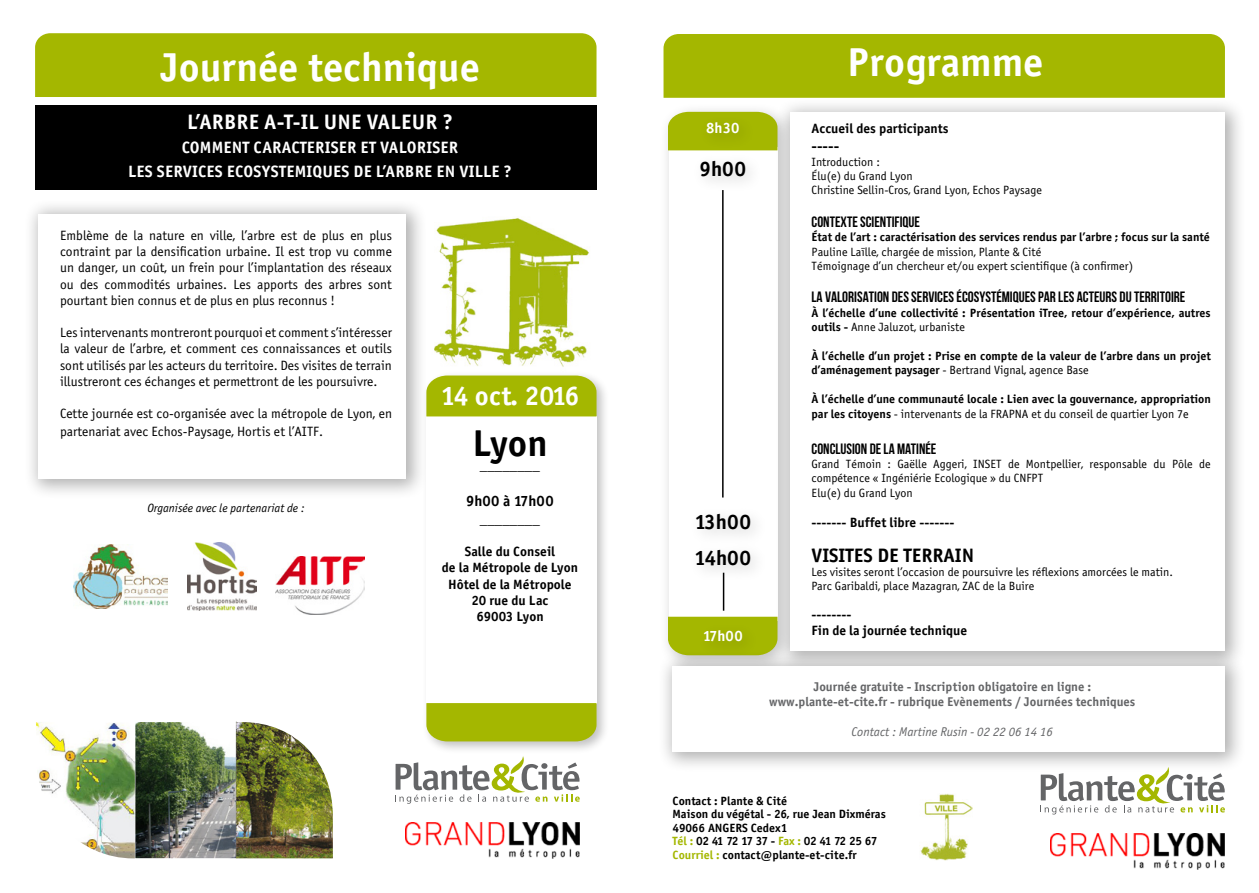
<style>
.page{position:relative;width:1259px;height:893px;background:#fff}
.page>*{position:absolute;margin:0;border:0;box-sizing:border-box;transform-origin:0 0}
.t1{font:40.5px "Officina Sans Bold ITC";color:#fff}
.t2{font:37.5px "Officina Sans Bold ITC";color:#000}
.t3{font:27px "Officina Sans Bold ITC";letter-spacing:-.04em;color:#fff}
.t4{font:21px "Officina Sans Bold ITC";letter-spacing:.01em;color:#fff}
.t5{font:21px/36px "Officina Sans Bold ITC";color:#000}
.t6{font:19.5px "Officina Sans Bold ITC";color:#000}
.t7{font:16.5px "Officina Sans Bold ITC";letter-spacing:.01em;color:#fff}
.t8{font:15px "Bebas Neue";color:#000}
.t9{font:15px/18px "Officina Sans Bold ITC";color:#000;text-align:center}
.t10{font:15px "Officina Sans Bold ITC";color:#fff}
.t11{font:13.5px/16.2px "Officina Sans Book ITC";color:#000;text-align:justify}
.t12{font:13.5px/16.2px "Officina Sans Bold ITC";color:#000;text-align:center}
.t13{font:12.75px/15px "Officina Sans Bold ITC";color:#646567;text-align:center}
.t14{font:italic 12.75px "Officina Sans Book ITC";color:#646567}
.t15{font:12px/14.4px "Officina Sans Book ITC";color:#000}
.t16{font:12px/13.5px "Officina Sans Bold ITC";color:#000}
.t17{font:italic 12px "Officina Sans Book ITC";color:#000}
.s1{font-family:"Officina Sans Bold ITC"}
.s2{color:#a4b700}
</style>
<div class="page">
<div style="left:35px;top:33px;width:561px;height:64px;background:#a4b700"></div>
<img style="left:36px;top:722px;width:297px;height:136px">
<img style="left:236px;top:721px;width:1px;height:136px">
<img style="left:434px;top:218px;width:155px;height:149px">
<div style="left:421px;top:371px;width:189px;height:384px;background:#000;opacity:.25"></div>
<div style="left:426px;top:416px;width:170px;height:288px;background:#fff"></div>
<div style="left:427px;top:376px;width:169px;height:40px;background:#a4b700"></div>
<div style="left:426px;top:703px;width:170px;height:38px;background:#a4b700"></div>
<div style="left:35px;top:106px;width:561px;height:84px;background:#000"></div>
<div style="left:23px;top:198px;width:404px;height:302px;background:#000;opacity:.31"></div>
<div style="left:39px;top:214px;width:367px;height:264px;background:#fff"></div>
<svg style="left:395px;top:756px;width:185px;height:48px"></svg>
<div style="left:658px;top:102px;width:138px;height:571px;background:#fbfbfb"></div>
<div style="left:669px;top:147px;width:108px;height:473px;background:#fff"></div>
<svg style="left:669px;top:112px;width:105px;height:38px"></svg>
<svg style="left:669px;top:617px;width:105px;height:33px"></svg>
<div style="left:688px;top:113px;width:80px;height:546px;background:#000;opacity:.2"></div>
<div style="left:663px;top:34px;width:562px;height:64px;background:#a4b700"></div>
<hr style="left:722px;top:190px;width:1px;height:307px;background:#000">
<img style="left:920px;top:794px;width:52px;height:67px">
<div style="left:774px;top:97px;width:472px;height:575px;background:#000;opacity:.31"></div>
<div style="left:790px;top:113px;width:435px;height:538px;background:#fff"></div>
<div style="left:657px;top:650px;width:589px;height:123px;background:#000;opacity:.31"></div>
<div style="left:672px;top:666px;width:553px;height:85px;background:#fff"></div>
<hr style="left:723px;top:573px;width:1px;height:38px;background:#000">
<img style="left:405px;top:822px;width:175px;height:36px">
<img style="left:73px;top:545px;width:94px;height:63px">
<img style="left:276px;top:556px;width:89px;height:58px">
<img style="left:188px;top:542px;width:68px;height:69px">
<svg style="left:1040px;top:766px;width:185px;height:48px"></svg>
<img style="left:1050px;top:833px;width:175px;height:36px">
<h1 class="t1" style="left:160px;top:42px;width:321px">Journée technique</h1>
<h3 class="t4" style="left:187px;top:109px;width:267px">L’arbre a-t-il une valeur ?</h3>
<p class="t7" style="left:182px;top:137px;width:52px">COMMENT</p>
<p class="t7" style="left:254px;top:137px;width:55px">CARACTERI</p>
<p class="t7" style="left:331px;top:137px;width:119px">SER ET VALORISER</p>
<p class="t7" style="left:128px;top:161px;width:46px">LES SERVI</p>
<p class="t7" style="left:198px;top:161px;width:198px">CES ECOSYSTE MIQUES DE L’ARBRE</p>
<p class="t7" style="left:436px;top:161px;width:77px">EN VILLE ?</p>
<p class="t11" style="left:60px;top:227px;width:333px">Emblème de la nature en ville, l’arbre est de plus en plus contraint par la densification urbaine. Il est trop vu comme un danger, un coût, un frein pour l’implantation des réseaux ou des commodités urbaines. Les apports des arbres sont pourtant bien connus et de plus en plus reconnus !</p>
<p class="t11" style="left:60px;top:325px;width:333px">Les intervenants montreront pourquoi et comment s’intéresser la valeur de l’arbre, et comment ces connaissances et outils sont utilisés par les acteurs du territoire. Des visites de terrain illustreront ces échanges et permettront de les poursuivre.</p>
<p class="t11" style="left:60px;top:405px;width:333px;line-height:18px">Cette journée est co-organisée avec la métropole de Lyon, en partenariat avec Echos-Paysage, Hortis et l’AITF.</p>
<p class="t17" style="left:147px;top:501px;width:159px">Organisée avec le partenariat de :</p>
<h3 class="t3" style="left:440px;top:379px;width:140px">14 oct. 2016</h3>
<h2 class="t2" style="left:472px;top:420px;width:76px">Lyon</h2>
<p class="t9" style="left:480px;top:455px;width:61px">________</p>
<p class="t9" style="left:466px;top:491px;width:89px">9h00 à 17h00 ________</p>
<p class="t12" style="left:442px;top:543px;width:137px">Salle du Conseil<br>de la Métropole de Lyon<br>Hôtel de la Métropole<br>20 rue du Lac<br>69003 Lyon</p>
<p class="t10" style="left:706px;top:119px;width:35px">8h30</p>
<h3 class="t5" style="left:699px;top:151px;width:48px">9h00</h3>
<h3 class="t5" style="left:694px;top:504px;width:59px">13h00<br>14h00</h3>
<p class="t10" style="left:703px;top:626px;width:41px">17h00</p>
<h1 class="t1" style="left:847px;top:37px;width:198px">Programme</h1>
<p class="t12" style="left:811px;top:120px;width:139px">Accueil des participants</p>
<p class="t9" style="left:811px;top:137px;width:29px">-----</p>
<p class="t15" style="left:811px;top:154px;width:232px">Introduction :<br>Élu(e) du Grand Lyon<br>Christine Sellin-Cros, Grand Lyon, Echos Paysage</p>
<p class="t8" style="left:811px;top:213px;width:110px">CONTEXTE SCIENTIFIQUE</p>
<p class="t16" style="left:811px;top:230px;width:400px">État de l’art : caractérisation des services rendus par l’arbre ; focus sur la santé</p>
<p class="t15" style="left:811px;top:244px;width:323px">Pauline Laïlle, chargée de mission, Plante &amp; Cité<br>Témoignage d’un chercheur et/ou expert scientifique (à confirmer)</p>
<p class="t8" style="left:811px;top:289px;width:375px">LA VALORISATION DES SERVICES ÉCOSYSTÉMIQUES PAR LES ACTEURS DU TERRITOIRE</p>
<p class="t16" style="left:811px;top:306px;width:401px">À l’échelle d’une collectivité : Présentation iTree, retour d’expérience, autres</p>
<p class="t15" style="left:811px;top:320px;width:155px"><span class="s1">outils -</span> Anne Jaluzot, urbaniste</p>
<p class="t16" style="left:811px;top:349px;width:401px">À l’échelle d’un projet : Prise en compte de la valeur de l’arbre dans un projet</p>
<p class="t15" style="left:811px;top:363px;width:279px"><span class="s1">d’aménagement paysager</span> - Bertrand Vignal, agence Base</p>
<p class="t16" style="left:811px;top:392px;width:401px">À l’échelle d’une communauté locale : Lien avec la gouvernance, appropriation</p>
<p class="t15" style="left:811px;top:406px;width:379px"><span class="s1">par les citoyens</span> - intervenants de la FRAPNA et du conseil de quartier Lyon 7e</p>
<p class="t8" style="left:811px;top:440px;width:126px">CONCLUSION DE LA MATINÉE</p>
<p class="t15" style="left:811px;top:457px;width:401px">Grand Témoin : Gaëlle Aggeri, INSET de Montpellier, responsable du Pôle de compétence « Ingéniérie Ecologique » du CNFPT<br>Elu(e) du Grand Lyon</p>
<p class="t12" style="left:811px;top:515px;width:144px">------- Buffet libre -------</p>
<h3 class="t6" style="left:811px;top:543px;width:103px">VISITES DETERRAIN</h3>
<p class="t15" style="left:811px;top:565px;width:363px">Les visites seront l’occasion de poursuivre les réflexions amorcées le matin.<br>Parc Garibaldi, place Mazagran, ZAC de la Buire</p>
<p class="t12" style="left:811px;top:606px;width:157px;text-align:left">--------<br>Fin de la journée technique</p>
<p class="t13" style="left:769px;top:679px;width:368px">Journée gratuite - Inscription obligatoire en ligne : www.plante-et-cite.fr - rubrique Evènements / Journées techniques</p>
<p class="t14" style="left:851px;top:724px;width:203px">Contact : Martine Rusin - 02 22 06 14 16</p>
<p class="t16" style="left:672px;top:794px;width:215px">Contact : Plante &amp; Cité<br>Maison du végétal - 26, rue Jean Dixméras<br>49066 AN GERS Cedex1<br><span class="s2">Tél :</span> 02 41 72 17 37 - <span class="s2">Fax :</span> 02 41 72 25 67<br><span class="s2">Courriel :</span> contact@plante-et-cite.fr</p>
</div>
